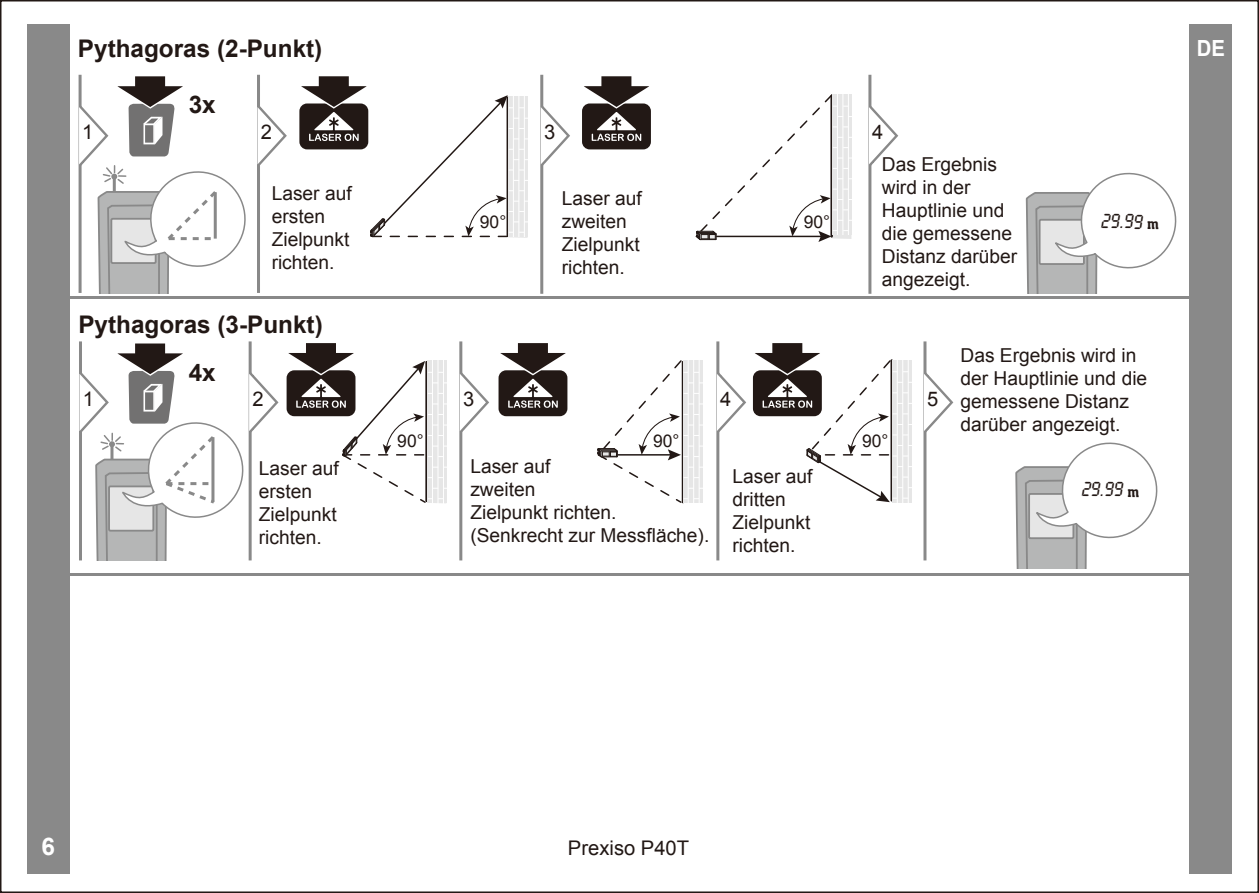
<style>
.page{position:relative;width:1259px;height:893px;background:#fff}
.page>*{position:absolute;margin:0;border:0;box-sizing:border-box;transform-origin:0 0}
.t1{font:700 24.3px "Arial";color:#221815}
.t2{font:700 24.3px "Arial";color:#fff}
.t3{font:700 22.2px "Arial";color:#fff;scale:.91 1}
.t4{font:21.3px "Lcd D";color:#221815;scale:.93 1}
.t5{font:20.1px "Arial";color:#221815}
.t6{font:19.2px/23.1px "Arial";color:#221815}
.t7{font:17.4px "Arial";color:#221815}
.s1{font-family:"Aachen BT";font-size:14.1px}
</style>
<div class="page">
<div style="left:27px;top:25px;width:43px;height:849px;background:#898989"></div>
<div style="left:1189px;top:25px;width:43px;height:849px;background:#898989"></div>
<hr style="left:28px;top:296px;width:1181px;height:3px;background:#898989">
<hr style="left:79px;top:341px;width:3px;height:219px;background:#898989">
<hr style="left:249px;top:341px;width:3px;height:219px;background:#898989">
<hr style="left:459px;top:341px;width:3px;height:219px;background:#898989">
<svg style="left:459px;top:371px;width:30px;height:66px"></svg>
<hr style="left:716px;top:341px;width:3px;height:219px;background:#898989">
<hr style="left:923px;top:341px;width:3px;height:219px;background:#898989">
<svg style="left:923px;top:371px;width:31px;height:66px"></svg>
<svg style="left:597px;top:360px;width:106px;height:144px"></svg>
<svg style="left:695px;top:94px;width:157px;height:148px"></svg>
<hr style="left:79px;top:75px;width:3px;height:218px;background:#898989">
<hr style="left:257px;top:75px;width:3px;height:218px;background:#898989">
<hr style="left:540px;top:75px;width:3px;height:219px;background:#898989">
<svg style="left:540px;top:105px;width:30px;height:65px"></svg>
<hr style="left:868px;top:75px;width:3px;height:219px;background:#898989">
<svg style="left:868px;top:105px;width:31px;height:65px"></svg>
<hr style="left:28px;top:573px;width:1181px;height:3px;background:#898989">
<svg style="left:1025px;top:172px;width:152px;height:122px"></svg>
<svg style="left:1015px;top:442px;width:143px;height:126px"></svg>
<svg style="left:78px;top:76px;width:209px;height:217px"></svg>
<svg style="left:79px;top:343px;width:200px;height:218px"></svg>
<div style="left:306px;top:343px;width:30px;height:15px;background:#221815"></div>
<svg style="left:286px;top:353px;width:161px;height:150px"></svg>
<div style="left:498px;top:370px;width:69px;height:46px;background:#221815;border-radius:8px"></div>
<div style="left:518px;top:343px;width:30px;height:15px;background:#221815"></div>
<svg style="left:498px;top:353px;width:69px;height:55px"></svg>
<div style="left:772px;top:343px;width:30px;height:15px;background:#221815"></div>
<svg style="left:716px;top:353px;width:196px;height:149px"></svg>
<div style="left:582px;top:103px;width:69px;height:46px;background:#221815;border-radius:8px"></div>
<div style="left:601px;top:76px;width:30px;height:15px;background:#221815"></div>
<svg style="left:582px;top:86px;width:69px;height:55px"></svg>
<div style="left:319px;top:76px;width:30px;height:15px;background:#221815"></div>
<svg style="left:299px;top:86px;width:229px;height:152px"></svg>
<p class="t1" style="left:78px;top:33px;width:246px">Pythagoras (2-Punkt)</p>
<p class="t3" style="left:1196px;top:34px;width:33px">DE</p>
<p class="t1" style="left:189px;top:88px;width:29px">3x</p>
<p class="t5" style="left:82px;top:119px;width:13px">1</p>
<p class="t5" style="left:261px;top:119px;width:13px">2</p>
<p class="t5" style="left:544px;top:119px;width:13px">3</p>
<p class="t5" style="left:872px;top:119px;width:13px">4</p>
<p class="t6" style="left:272px;top:181px;width:82px">Laser auf ersten<br>Zielpunkt richten.</p>
<p class="t6" style="left:562px;top:186px;width:82px">Laser auf zweiten<br>Zielpunkt richten.</p>
<p class="t7" style="left:480px;top:211px;width:28px">90°</p>
<p class="t1" style="left:78px;top:308px;width:246px">Pythagoras (3-Punkt)</p>
<p class="t7" style="left:804px;top:211px;width:28px">90°</p>
<p class="t6" style="left:882px;top:153px;width:137px">Das Ergebnis wird in der<br>Hauptlinie und die gemessene<br>Distanz darüber angezeigt.</p>
<p class="t4" style="left:1101px;top:210px;width:64px;rotate:1deg">29.99 <span class="s1">m</span></p>
<p class="t1" style="left:189px;top:356px;width:29px">4x</p>
<p class="t5" style="left:83px;top:386px;width:13px">1</p>
<p class="t5" style="left:252px;top:386px;width:13px">2</p>
<p class="t6" style="left:259px;top:457px;width:82px">Laser auf ersten<br>Zielpunkt richten.</p>
<p class="t5" style="left:463px;top:386px;width:13px">3</p>
<p class="t7" style="left:397px;top:429px;width:28px">90°</p>
<p class="t7" style="left:653px;top:429px;width:28px">90°</p>
<p class="t6" style="left:470px;top:455px;width:240px">Laser auf<br>zweiten<br>Zielpunkt richten. (Senkrecht zur Messfläche).</p>
<p class="t5" style="left:720px;top:386px;width:13px">4</p>
<p class="t6" style="left:732px;top:464px;width:82px">Laser auf dritten<br>Zielpunkt richten.</p>
<p class="t7" style="left:862px;top:429px;width:28px">90°</p>
<p class="t5" style="left:927px;top:386px;width:13px">5</p>
<p class="t6" style="left:960px;top:344px;width:188px">Das Ergebnis wird in der Hauptlinie und die gemessene Distanz darüber angezeigt.</p>
<p class="t4" style="left:1081px;top:478px;width:64px;rotate:1deg">29.99 <span class="s1">m</span></p>
<p class="t2" style="left:42px;top:830px;width:15px">6</p>
<p class="t5" style="left:568px;top:834px;width:123px">Prexiso P40T</p>
</div>
